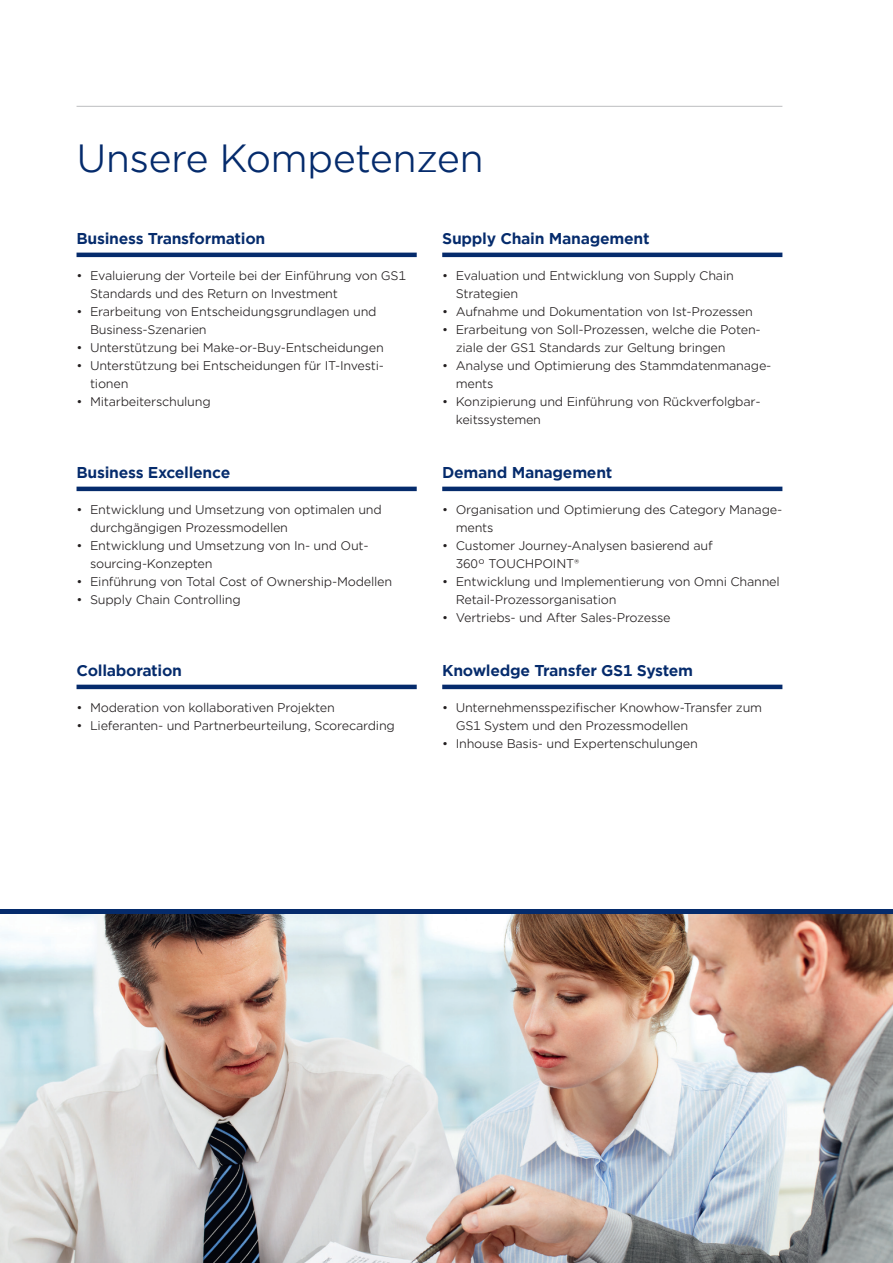
<style>
.page{position:relative;width:893px;height:1263px;background:#fff}
.page>*{position:absolute;margin:0;border:0;box-sizing:border-box;transform-origin:0 0}
.t1{font:37.5px "Gotham Office";letter-spacing:-.02em;color:#052b6c}
.t2{font:700 15px "Gotham Office";letter-spacing:-.02em;color:#052b6c}
.t3{font:12px/18px "Gotham Office";letter-spacing:-.02em;color:#231f20}
</style>
<div class="page">
<hr style="left:77px;top:106px;width:705px;height:1px;background:#bcbdc0">
<img style="left:0;top:914px;width:893px;height:349px">
<hr style="left:77px;top:253px;width:340px;height:4px;background:#052b6c">
<hr style="left:77px;top:487px;width:340px;height:4px;background:#052b6c">
<hr style="left:77px;top:685px;width:340px;height:4px;background:#052b6c">
<hr style="left:442px;top:253px;width:340px;height:4px;background:#052b6c">
<hr style="left:442px;top:487px;width:340px;height:4px;background:#052b6c">
<hr style="left:442px;top:685px;width:340px;height:4px;background:#052b6c">
<h1 class="t1" style="left:77px;top:133px;width:409px">Unsere Kompetenzen</h1>
<p class="t2" style="left:77px;top:228px;width:190px">Business Transformation</p>
<p class="t3" style="left:90px;top:266px;width:317px;text-indent:-14px">• Evaluierung der Vorteile bei der Einführung von GS1<br>Standards und des Return on Investment</p>
<p class="t3" style="left:90px;top:302px;width:288px;text-indent:-14px">• Erarbeitung von Entscheidungsgrundlagen und<br>Business-Szenarien</p>
<p class="t3" style="left:77px;top:338px;width:309px">• Unterstützung bei Make-or-Buy-Entscheidungen</p>
<p class="t3" style="left:90px;top:356px;width:294px;text-indent:-14px">• Unterstützung bei Entscheidungen für IT-Investi&shy;tionen</p>
<p class="t3" style="left:77px;top:392px;width:136px">• Mitarbeiterschulung</p>
<p class="t2" style="left:77px;top:462px;width:155px">Business Excellence</p>
<p class="t3" style="left:90px;top:500px;width:293px;text-indent:-14px">• Entwicklung und Umsetzung von optimalen und durchgängigen Prozessmodellen</p>
<p class="t3" style="left:90px;top:536px;width:278px;text-indent:-14px">• Entwicklung und Umsetzung von In- und Out&shy;sourcing-Konzepten</p>
<p class="t3" style="left:77px;top:572px;width:317px">• Einführung von Total Cost of Ownership-Modellen</p>
<p class="t3" style="left:77px;top:590px;width:166px">• Supply Chain Controlling</p>
<p class="t2" style="left:77px;top:660px;width:107px">Collaboration</p>
<p class="t3" style="left:77px;top:698px;width:260px">• Moderation von kollaborativen Projekten</p>
<p class="t3" style="left:77px;top:716px;width:320px">• Lieferanten- und Partnerbeurteilung, Scorecarding</p>
<p class="t2" style="left:442px;top:228px;width:209px">Supply Chain Management</p>
<p class="t3" style="left:456px;top:266px;width:280px;text-indent:-14px">• Evaluation und Entwicklung von Supply Chain<br>Strategien</p>
<p class="t3" style="left:442px;top:302px;width:312px">• Aufnahme und Dokumentation von Ist-Prozessen</p>
<p class="t3" style="left:456px;top:320px;width:305px;text-indent:-14px">• Erarbeitung von Soll-Prozessen, welche die Poten&shy;ziale der GS1 Standards zur Geltung bringen</p>
<p class="t3" style="left:456px;top:356px;width:317px;text-indent:-14px">• Analyse und Optimierung des Stammdatenmanage&shy;ments</p>
<p class="t3" style="left:456px;top:392px;width:306px;text-indent:-14px">• Konzipierung und Einführung von Rückverfolgbar&shy;keitssystemen</p>
<p class="t2" style="left:442px;top:462px;width:172px">Demand Management</p>
<p class="t3" style="left:456px;top:500px;width:328px;text-indent:-14px">• Organisation und Optimierung des Category Manage&shy;ments</p>
<p class="t3" style="left:456px;top:536px;width:258px;text-indent:-14px">• Customer Journey-Analysen basierend auf<br>360° TOUCHPOINT®</p>
<p class="t3" style="left:456px;top:572px;width:326px;text-indent:-14px">• Entwicklung und Implementierung von Omni Channel<br>Retail-Prozessorganisation</p>
<p class="t3" style="left:442px;top:608px;width:230px">• Vertriebs- und After Sales-Prozesse</p>
<p class="t2" style="left:442px;top:660px;width:252px">Knowledge Transfer GS1 System</p>
<p class="t3" style="left:456px;top:698px;width:308px;text-indent:-14px">• Unternehmensspezifischer Knowhow-Transfer zum<br>GS1 System und den Prozessmodellen</p>
<p class="t3" style="left:442px;top:734px;width:257px">• Inhouse Basis- und Expertenschulungen</p>
</div>
